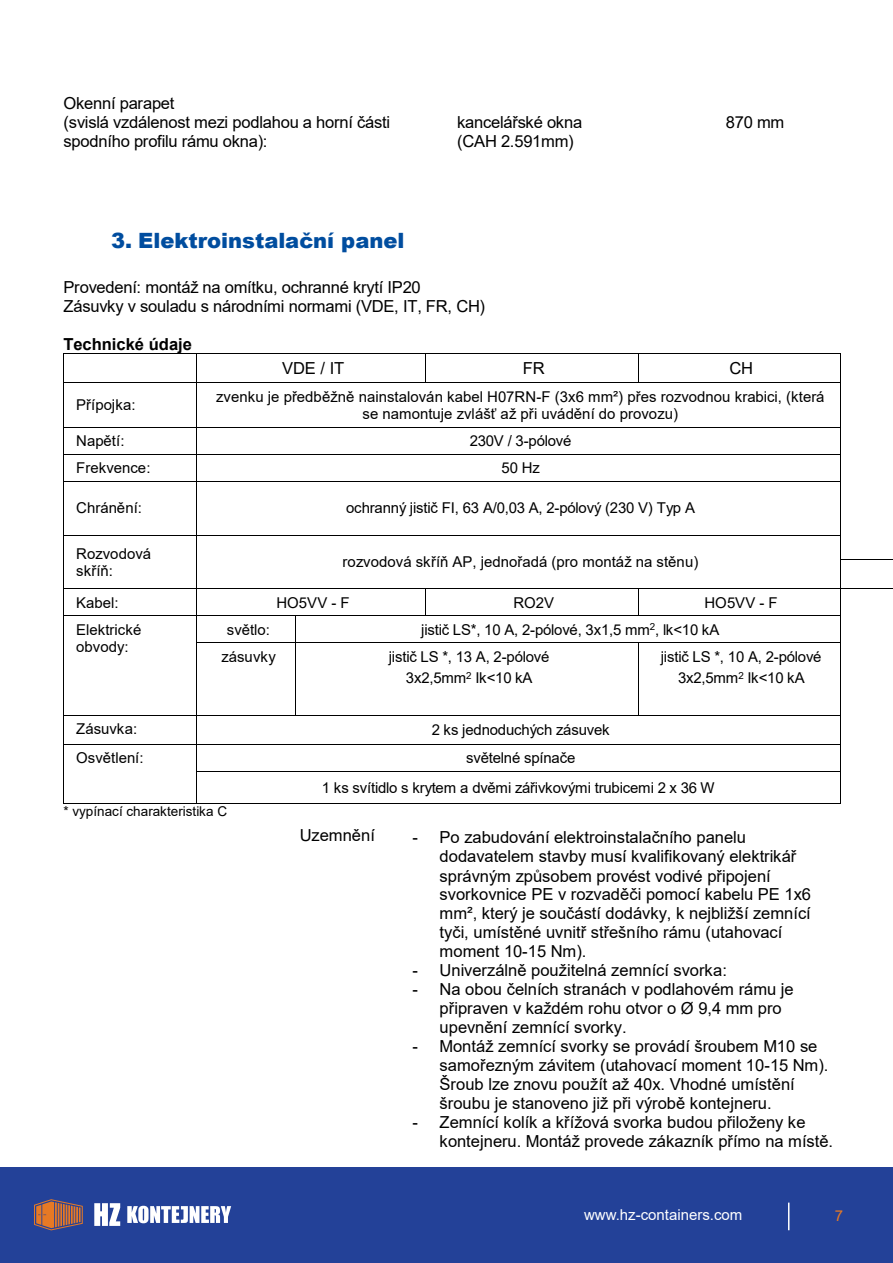
<style>
.page{position:relative;width:893px;height:1263px;background:#fff}
.page>*{position:absolute;margin:0;border:0;box-sizing:border-box;transform-origin:0 0}
.t1{font:900 21px "Arial";color:#004d9f}
.t2{font:16.5px/19px "Arial";color:#000}
.t3{font:700 16.5px "Arial";color:#000}
.t4{font:15px/17.2px "Arial";letter-spacing:-.005em;color:#000;text-align:center}
.t5{font:15px "Arial";color:#fff}
.t6{font:15px "Arial";color:#e67925}
.t7{font:13.5px "Arial";color:#000}
</style>
<div class="page">
<hr style="left:64px;top:354px;width:133px;height:1px;background:#000">
<hr style="left:197px;top:354px;width:228px;height:1px;background:#000">
<hr style="left:426px;top:354px;width:212px;height:1px;background:#000">
<hr style="left:638px;top:354px;width:202px;height:1px;background:#000">
<hr style="left:64px;top:382px;width:133px;height:1px;background:#000">
<hr style="left:197px;top:382px;width:228px;height:1px;background:#000">
<svg style="left:425px;top:354px;width:1px;height:29px"></svg>
<hr style="left:426px;top:382px;width:212px;height:1px;background:#000">
<svg style="left:638px;top:355px;width:1px;height:27px"></svg>
<hr style="left:638px;top:382px;width:202px;height:1px;background:#000">
<svg style="left:840px;top:354px;width:1px;height:29px"></svg>
<hr style="left:64px;top:383px;width:1px;height:44px;background:#000">
<hr style="left:197px;top:383px;width:1px;height:44px;background:#000">
<hr style="left:840px;top:383px;width:1px;height:44px;background:#000">
<hr style="left:64px;top:427px;width:133px;height:1px;background:#000">
<hr style="left:197px;top:427px;width:643px;height:1px;background:#000">
<hr style="left:64px;top:454px;width:133px;height:1px;background:#000">
<hr style="left:197px;top:454px;width:643px;height:1px;background:#000">
<hr style="left:64px;top:481px;width:133px;height:1px;background:#000">
<hr style="left:197px;top:481px;width:643px;height:1px;background:#000">
<svg style="left:840px;top:427px;width:1px;height:54px"></svg>
<hr style="left:64px;top:481px;width:1px;height:54px;background:#000">
<hr style="left:197px;top:481px;width:1px;height:54px;background:#000">
<hr style="left:840px;top:481px;width:1px;height:54px;background:#000">
<hr style="left:64px;top:535px;width:133px;height:1px;background:#000">
<hr style="left:197px;top:535px;width:643px;height:1px;background:#000">
<hr style="left:841px;top:559px;width:52px;height:1px;background:#000">
<hr style="left:64px;top:588px;width:133px;height:1px;background:#000">
<hr style="left:197px;top:588px;width:228px;height:1px;background:#000">
<hr style="left:426px;top:588px;width:212px;height:1px;background:#000">
<hr style="left:638px;top:588px;width:202px;height:1px;background:#000">
<hr style="left:841px;top:588px;width:52px;height:1px;background:#000">
<hr style="left:64px;top:615px;width:133px;height:1px;background:#000">
<hr style="left:197px;top:615px;width:98px;height:1px;background:#000">
<hr style="left:296px;top:615px;width:129px;height:1px;background:#000">
<svg style="left:425px;top:588px;width:1px;height:28px"></svg>
<hr style="left:426px;top:615px;width:212px;height:1px;background:#000">
<svg style="left:638px;top:589px;width:1px;height:26px"></svg>
<hr style="left:638px;top:615px;width:202px;height:1px;background:#000">
<hr style="left:197px;top:642px;width:98px;height:1px;background:#000">
<svg style="left:295px;top:615px;width:1px;height:28px"></svg>
<hr style="left:296px;top:642px;width:342px;height:1px;background:#000">
<hr style="left:638px;top:642px;width:202px;height:1px;background:#000">
<svg style="left:840px;top:535px;width:1px;height:108px"></svg>
<hr style="left:64px;top:643px;width:1px;height:72px;background:#000">
<hr style="left:197px;top:643px;width:1px;height:72px;background:#000">
<hr style="left:295px;top:643px;width:1px;height:72px;background:#000">
<hr style="left:638px;top:643px;width:1px;height:72px;background:#000">
<hr style="left:840px;top:643px;width:1px;height:72px;background:#000">
<hr style="left:64px;top:715px;width:133px;height:1px;background:#000">
<hr style="left:197px;top:715px;width:98px;height:1px;background:#000">
<hr style="left:296px;top:715px;width:342px;height:1px;background:#000">
<hr style="left:638px;top:715px;width:202px;height:1px;background:#000">
<hr style="left:64px;top:744px;width:133px;height:1px;background:#000">
<hr style="left:197px;top:744px;width:643px;height:1px;background:#000">
<hr style="left:197px;top:771px;width:643px;height:1px;background:#000">
<svg style="left:840px;top:715px;width:1px;height:57px"></svg>
<hr style="left:64px;top:772px;width:1px;height:31px;background:#000">
<hr style="left:64px;top:803px;width:133px;height:1px;background:#000">
<hr style="left:197px;top:772px;width:1px;height:31px;background:#000">
<hr style="left:197px;top:803px;width:643px;height:1px;background:#000">
<hr style="left:840px;top:772px;width:1px;height:31px;background:#000">
<div style="left:0;top:1167px;width:893px;height:96px;background:#234198"></div>
<svg style="left:94px;top:1203px;width:26px;height:23px"></svg>
<svg style="left:127px;top:1206px;width:104px;height:17px"></svg>
<svg style="left:34px;top:1199px;width:49px;height:31px"></svg>
<svg style="left:788px;top:1202px;width:1px;height:28px"></svg>
<p class="t2" style="left:64px;top:93px;width:328px">Okenní parapet<br>(svislá vzdálenost mezi podlahou a horní části spodního profilu rámu okna):</p>
<p class="t2" style="left:457px;top:112px;width:127px">kancelářské okna (CAH 2.591mm)</p>
<p class="t2" style="left:726px;top:112px;width:60px">870 mm</p>
<p class="t1" style="left:111px;top:225px;width:295px">3. Elektroinstalační panel</p>
<p class="t2" style="left:64px;top:278px;width:423px">Provedení: montáž na omítku, ochranné krytí IP20<br>Zásuvky v souladu s národními normami (VDE, IT, FR, CH)</p>
<p class="t3" style="left:64px;top:332px;width:130px">Technické údaje</p>
<p class="t2" style="left:282px;top:359px;width:64px">VDE / IT</p>
<p class="t2" style="left:523px;top:359px;width:24px">FR</p>
<p class="t2" style="left:729px;top:359px;width:25px">CH</p>
<p class="t4" style="left:76px;top:396px;width:61px">Přípojka:</p>
<p class="t4" style="left:216px;top:388px;width:610px">zvenku je předběžně nainstalován kabel H07RN-F (3x6 mm²) přes rozvodnou krabici, (která se namontuje zvlášť až při uvádění do provozu)</p>
<p class="t4" style="left:76px;top:432px;width:50px">Napětí:</p>
<p class="t4" style="left:470px;top:432px;width:103px">230V / 3-pólové</p>
<p class="t4" style="left:76px;top:459px;width:76px">Frekvence:</p>
<p class="t4" style="left:502px;top:459px;width:40px">50 Hz</p>
<p class="t4" style="left:76px;top:499px;width:67px">Chránění:</p>
<p class="t4" style="left:346px;top:499px;width:350px">ochranný jistič FI, 63 A/0,03 A, 2-pólový (230 V) Typ A</p>
<p class="t4" style="left:76px;top:545px;width:76px;text-align:left">Rozvodová skříň:</p>
<p class="t4" style="left:343px;top:553px;width:357px">rozvodová skříň AP, jednořadá (pro montáž na stěnu)</p>
<p class="t4" style="left:76px;top:594px;width:44px">Kabel:</p>
<p class="t4" style="left:276px;top:594px;width:75px">HO5VV - F</p>
<p class="t4" style="left:513px;top:594px;width:42px">RO2V</p>
<p class="t4" style="left:704px;top:594px;width:75px">HO5VV - F</p>
<p class="t4" style="left:76px;top:621px;width:67px;text-align:left">Elektrické obvody:</p>
<p class="t4" style="left:227px;top:621px;width:45px">světlo:</p>
<p class="t4" style="left:421px;top:621px;width:300px">jistič LS*, 10 A, 2-pólové, 3x1,5 mm<sup>2</sup>, lk&lt;10 kA</p>
<p class="t4" style="left:221px;top:648px;width:56px">zásuvky</p>
<p class="t4" style="left:389px;top:645px;width:162px;line-height:21.8px">jistič LS *, 13 A, 2-pólové<br>3x2,5mm<sup>2</sup> Ik&lt;10 kA</p>
<p class="t4" style="left:661px;top:645px;width:162px;line-height:21.8px">jistič LS *, 10 A, 2-pólové<br>3x2,5mm<sup>2</sup> Ik&lt;10 kA</p>
<p class="t4" style="left:76px;top:720px;width:62px">Zásuvka:</p>
<p class="t4" style="left:432px;top:721px;width:179px">2 ks jednoduchých zásuvek</p>
<p class="t4" style="left:76px;top:749px;width:69px">Osvětlení:</p>
<p class="t4" style="left:322px;top:743px;width:394px;line-height:29.5px">světelné spínače<br>1 ks svítidlo s krytem a dvěmi zářivkovými trubicemi 2 x 36 W</p>
<p class="t7" style="left:64px;top:802px;width:165px">* vypínací charakteristika C</p>
<p class="t2" style="left:300px;top:826px;width:77px">Uzemnění</p>
<p class="t2" style="left:440px;top:828px;width:373px;text-indent:-27px">- Po zabudování elektroinstalačního panelu dodavatelem stavby musí kvalifikovaný elektrikář správným způsobem provést vodivé připojení svorkovnice PE v rozvaděči pomocí kabelu PE 1x6 mm², který je součástí dodávky, k nejbližší zemnící tyči, umístěné uvnitř střešního rámu (utahovací moment 10-15 Nm).</p>
<p class="t2" style="left:413px;top:961px;width:316px">- Univerzálně použitelná zemnící svorka:</p>
<p class="t2" style="left:440px;top:980px;width:356px;text-indent:-27px">- Na obou čelních stranách v podlahovém rámu je připraven v každém rohu otvor o Ø 9,4 mm pro upevnění zemnící svorky.</p>
<p class="t2" style="left:440px;top:1037px;width:390px;text-indent:-27px">- Montáž zemnící svorky se provádí šroubem M10 se samořezným závitem (utahovací moment 10-15 Nm).<br>Šroub lze znovu použít až 40x. Vhodné umístění šroubu je stanoveno již při výrobě kontejneru.</p>
<p class="t2" style="left:440px;top:1113px;width:395px;text-indent:-27px">- Zemnící kolík a křížová svorka budou přiloženy ke kontejneru. Montáž provede zákazník přímo na místě.</p>
<p class="t5" style="left:584px;top:1204px;width:160px">www.hz-containers.com</p>
<p class="t6" style="left:835px;top:1205px;width:10px">7</p>
</div>
